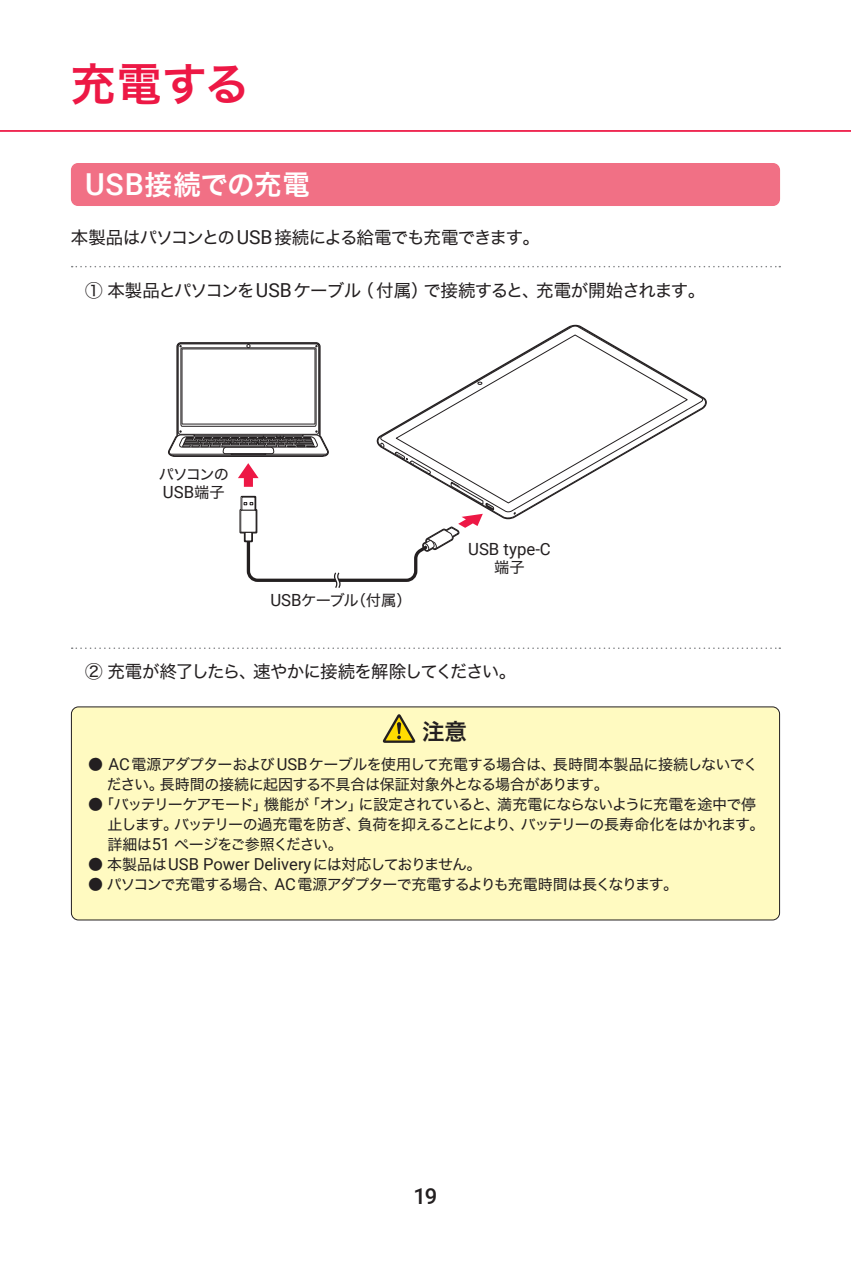
<style>
.page{position:relative;width:851px;height:1276px;background:#fff}
.page>*{position:absolute;margin:0;border:0;box-sizing:border-box;transform-origin:0 0}
.t1{font:45px "Hira Kaku Std W6";color:#ed1845}
.t2{font:27.5px "Hira Kaku Std W6";letter-spacing:-.015em;color:#fff}
.t3{font:22.5px "Hira Kaku Std W6";color:#231f20}
.t4{font:500 22px "Roboto";color:#231f20}
.t5{font:17.5px "Hira Kaku Std W4";letter-spacing:-.055em;color:#231f20}
.t6{font:16.75px "Roboto";color:#231f20}
.t7{font:15.25px "Hira Kaku Std W4";letter-spacing:-.08em;color:#231f20}
.t8{font:15px/20px "Hira Kaku Std W4";letter-spacing:-.045em;color:#231f20}
.t9{font:15px "Hira Kaku Std W4";letter-spacing:-.065em;color:#231f20}
.t10{font:15px "Hira Kaku Std W4";letter-spacing:-.07em;color:#231f20}
.s1{font-family:"Roboto";font-weight:500;font-size:30.25px}
.s2{font-family:"Roboto";font-size:19.25px}
.s3{font-family:"Hira Kaku Std W4";font-size:15.25px}
.s4{font-family:"Roboto";font-size:16.75px}
.s5{font-family:"Roboto";font-size:16.5px}
</style>
<div class="page">
<div style="left:71px;top:163px;width:709px;height:43px;background:#f17085;border-radius:7px"></div>
<svg style="left:72px;top:266px;width:708px;height:1px"></svg>
<svg style="left:72px;top:647px;width:708px;height:2px"></svg>
<div style="left:71px;top:707px;width:708px;height:213px;background:#fffac1;border-radius:7px"></div>
<svg style="left:382px;top:714px;width:34px;height:29px"></svg>
<div style="left:71px;top:706px;width:709px;height:214px;border:1px solid #231f20;border-radius:7px"></div>
<hr style="left:0;top:130px;width:850px;height:2px;background:#ed1845">
<svg style="left:494px;top:325px;width:210px;height:188px"></svg>
<svg style="left:494px;top:334px;width:194px;height:170px"></svg>
<svg style="left:513px;top:511px;width:3px;height:4px"></svg>
<svg style="left:168px;top:342px;width:326px;height:246px"></svg>
<h1 class="t1" style="left:71px;top:50px;width:180px">充電する</h1>
<h2 class="t2" style="left:85px;top:164px;width:226px"><span class="s1">USB</span>接続での充電</h2>
<p class="t5" style="left:71px;top:224px;width:470px">本製品はパソコンとの<span class="s2">USB</span>接続による給電でも充電できます。</p>
<p class="t5" style="left:85px;top:277px;width:621px">① 本製品とパソコンを<span class="s2">USB</span>ケーブル（付属）で接続すると、充電が開始されます。</p>
<p class="t7" style="left:159px;top:462px;width:72px">パソコンの</p>
<p class="t6" style="left:163px;top:480px;width:63px">USB<span class="s3">端子</span></p>
<p class="t7" style="left:270px;top:588px;width:143px"><span class="s4">USB</span>ケーブル（付属）</p>
<p class="t6" style="left:468px;top:538px;width:84px">USB type-C</p>
<p class="t7" style="left:494px;top:556px;width:32px">端子</p>
<p class="t5" style="left:85px;top:658px;width:433px">② 充電が終了したら、速やかに接続を解除してください。</p>
<h3 class="t3" style="left:422px;top:714px;width:46px">注意</h3>
<p class="t8" style="left:107px;top:754px;width:652px;text-indent:-19px">● <span class="s5">AC</span>電源アダプターおよび<span class="s5">USB</span>ケーブルを使用して充電する場合は、長時間本製品に接続しないでください。長時間の接続に起因する不具合は保証対象外となる場合があります。</p>
<p class="t8" style="left:107px;top:794px;width:658px;text-indent:-19px">●「バッテリーケアモード」機能が「オン」に設定されていると、満充電にならないように充電を途中で停止します。バッテリーの過充電を防ぎ、負荷を抑えることにより、バッテリーの長寿命化をはかれます。詳細は<span class="s5">51</span> ページをご参照ください。</p>
<p class="t10" style="left:88px;top:853px;width:395px">● 本製品は<span class="s5">USB Power Delivery</span>には対応しておりません。</p>
<p class="t9" style="left:88px;top:873px;width:591px">● パソコンで充電する場合、<span class="s5">AC</span>電源アダプターで充電するよりも充電時間は長くなります。</p>
<h3 class="t4" style="left:413px;top:1181px;width:25px">19</h3>
</div>
